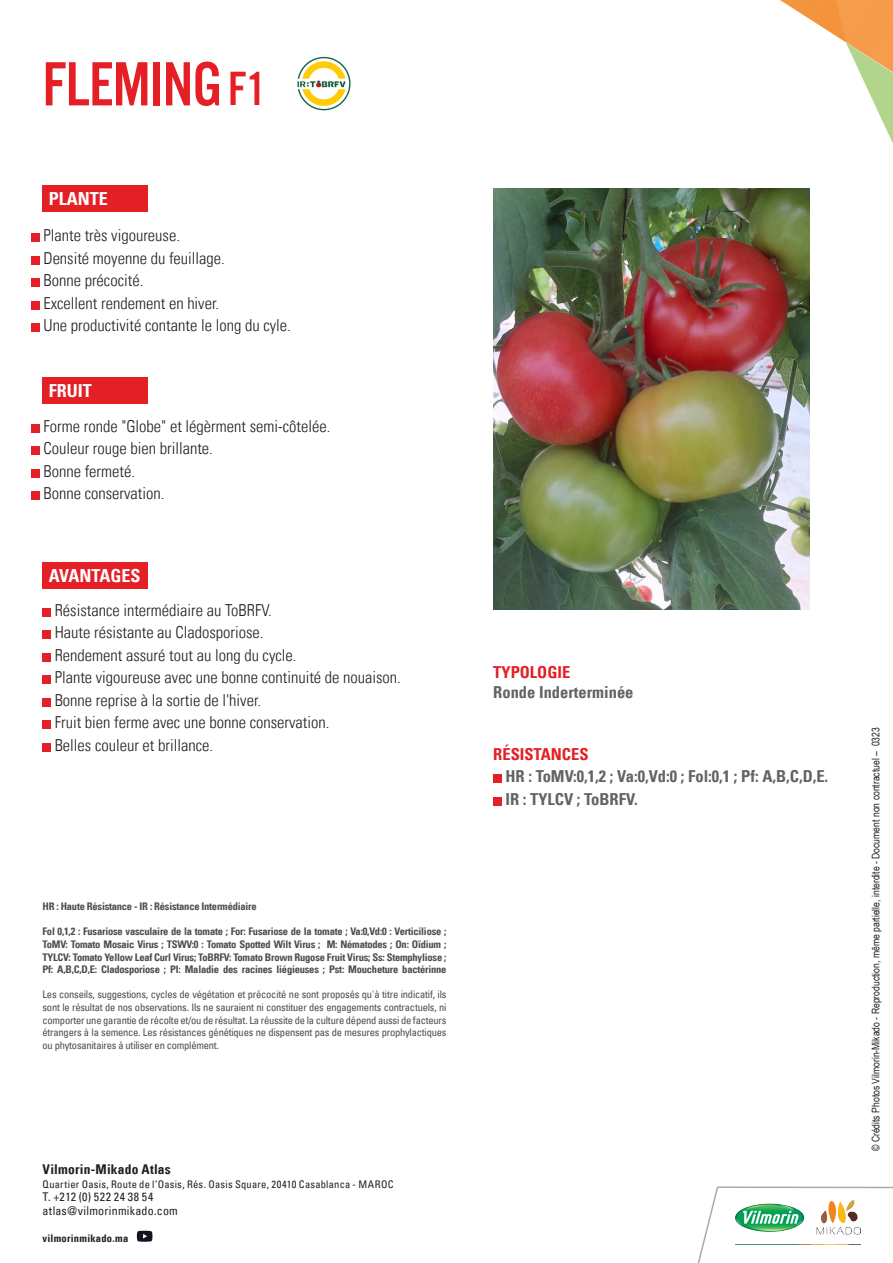
<style>
.page{position:relative;width:893px;height:1263px;background:#fff}
.page>*{position:absolute;margin:0;border:0;box-sizing:border-box;transform-origin:0 0}
.t1{font:64.8px "Alternate Got No 3 D";letter-spacing:-.01em;color:#e41f25}
.t2{font:18px "Univers Com 67 Bold Cond";color:#fff}
.t3{font:16.5px "Univers Com 47 Light Cond";color:#231f20}
.t4{font:16.5px "Univers Com 67 Bold Cond";color:#636366}
.t5{font:16.5px "Univers Com 67 Bold Cond";color:#e41f25}
.t6{font:13.5px "Univers Com 67 Bold Cond";letter-spacing:.015em;color:#231f20}
.t7{font:condensed 12px "Univers Com 57";letter-spacing:.02em;color:#231f20}
.t8{font:condensed 12px "Univers Com 57";letter-spacing:.05em;color:#231f20}
._01_Titre_couleurs{font:condensed 10.5px/12.6px "Univers Com 57";letter-spacing:-.02em;color:#4b4c4d;text-align:justify}
._01_Titre_couleurs-2{font:10.5px "Univers Com 67 Bold Cond";letter-spacing:-.02em;color:#4b4c4d}
.t9{font:10.5px "Arial Narrow";color:#231f20}
.t10{font:condensed 10.5px "Univers Com 57";letter-spacing:.025em;color:#231f20}
.t11{font:10.5px "Univers Com 67 Bold Cond";letter-spacing:.025em;color:#231f20}
.s1{font-size:49.5px}
</style>
<div class="page">
<svg style="left:780px;top:0;width:113px;height:310px"></svg>
<svg style="left:697px;top:1186px;width:196px;height:77px"></svg>
<img style="left:736px;top:1200px;width:124px;height:45px">
<img style="left:493px;top:188px;width:316px;height:421px">
<div style="left:43px;top:563px;width:105px;height:26px;background:#e41f25"></div>
<div style="left:43px;top:608px;width:8px;height:9px;background:#e41f25"></div>
<div style="left:43px;top:631px;width:8px;height:8px;background:#e41f25"></div>
<div style="left:43px;top:653px;width:8px;height:9px;background:#e41f25"></div>
<div style="left:43px;top:676px;width:8px;height:8px;background:#e41f25"></div>
<div style="left:43px;top:698px;width:8px;height:9px;background:#e41f25"></div>
<div style="left:43px;top:721px;width:8px;height:8px;background:#e41f25"></div>
<div style="left:43px;top:743px;width:8px;height:9px;background:#e41f25"></div>
<div style="left:493px;top:774px;width:9px;height:9px;background:#e41f25"></div>
<div style="left:493px;top:797px;width:9px;height:8px;background:#e41f25"></div>
<svg style="left:137px;top:1231px;width:15px;height:11px"></svg>
<img style="left:297px;top:56px;width:54px;height:55px">
<div style="left:43px;top:185px;width:105px;height:26px;background:#e41f25"></div>
<div style="left:31px;top:234px;width:9px;height:8px;background:#e41f25"></div>
<div style="left:31px;top:256px;width:9px;height:9px;background:#e41f25"></div>
<div style="left:31px;top:279px;width:9px;height:8px;background:#e41f25"></div>
<div style="left:31px;top:301px;width:9px;height:9px;background:#e41f25"></div>
<div style="left:31px;top:324px;width:9px;height:8px;background:#e41f25"></div>
<div style="left:43px;top:378px;width:105px;height:26px;background:#e41f25"></div>
<div style="left:31px;top:424px;width:9px;height:9px;background:#e41f25"></div>
<div style="left:31px;top:447px;width:9px;height:8px;background:#e41f25"></div>
<div style="left:31px;top:469px;width:9px;height:9px;background:#e41f25"></div>
<div style="left:31px;top:492px;width:9px;height:8px;background:#e41f25"></div>
<p class="t1" style="left:43px;top:50px;width:225px">FLEMING <span class="s1">F1</span></p>
<p class="t2" style="left:49px;top:187px;width:61px">PLANTE</p>
<p class="t3" style="left:43px;top:225px;width:138px">Plante très vigoureuse.</p>
<p class="t3" style="left:43px;top:248px;width:183px">Densité moyenne du feuillage.</p>
<p class="t3" style="left:43px;top:270px;width:101px">Bonne précocité.</p>
<p class="t3" style="left:43px;top:293px;width:177px">Excellent rendement en hiver.</p>
<p class="t3" style="left:43px;top:315px;width:249px">Une productivité contante le long du cyle.</p>
<p class="t2" style="left:49px;top:380px;width:45px">FRUIT</p>
<p class="t3" style="left:43px;top:416px;width:288px">Forme ronde "Globe" et légèrment semi-côtelée.</p>
<p class="t3" style="left:43px;top:438px;width:171px">Couleur rouge bien brillante.</p>
<p class="t3" style="left:43px;top:461px;width:93px">Bonne fermeté.</p>
<p class="t3" style="left:43px;top:483px;width:122px">Bonne conservation.</p>
<p class="t2" style="left:49px;top:565px;width:93px">AVANTAGES</p>
<p class="t3" style="left:55px;top:600px;width:219px">Résistance intermédiaire au ToBRFV.</p>
<p class="t3" style="left:55px;top:622px;width:210px">Haute résistante au Cladosporiose.</p>
<p class="t3" style="left:55px;top:645px;width:243px">Rendement assuré tout au long du cycle.</p>
<p class="t3" style="left:55px;top:667px;width:348px">Plante vigoureuse avec une bonne continuité de nouaison.</p>
<p class="t3" style="left:55px;top:690px;width:208px">Bonne reprise à la sortie de l'hiver.</p>
<p class="t3" style="left:55px;top:712px;width:276px">Fruit bien ferme avec une bonne conservation.</p>
<p class="t3" style="left:55px;top:735px;width:160px">Belles couleur et brillance.</p>
<p class="_01_Titre_couleurs-2" style="left:43px;top:900px;width:216px">HR : Haute Résistance - IR : Résistance Intermédiaire</p>
<p class="_01_Titre_couleurs-2" style="left:43px;top:925px;width:405px">Fol 0,1,2 : Fusariose vasculaire de la tomate ; For: Fusariose de la tomate ; Va:0,Vd:0 : Verticiliose ;</p>
<p class="_01_Titre_couleurs-2" style="left:43px;top:938px;width:405px">ToMV: Tomato Mosaic Virus ; TSWV:0 : Tomato Spotted Wilt Virus ; M: Nématodes ; On: Oïdium ;</p>
<p class="_01_Titre_couleurs-2" style="left:43px;top:950px;width:405px">TYLCV: Tomato Yellow Leaf Curl Virus; ToBRFV: Tomato Brown Rugose Fruit Virus; Ss: Stemphyliose ;</p>
<p class="_01_Titre_couleurs-2" style="left:43px;top:963px;width:405px">Pf: A,B,C,D,E: Cladosporiose ; PI: Maladie des racines liégieuses ; Pst: Moucheture bactérinne</p>
<p class="_01_Titre_couleurs" style="left:43px;top:988px;width:405px">Les conseils, suggestions, cycles de végétation et précocité ne sont proposés qu'à titre indicatif, ils sont le résultat de nos observations. Ils ne sauraient ni constituer des engagements contractuels, ni comporter une garantie de récolte et/ou de résultat. La réussite de la culture dépend aussi de facteurs étrangers à la semence. Les résistances génétiques ne dispensent pas de mesures prophylactiques ou phytosanitaires à utiliser en complément.</p>
<p class="t6" style="left:43px;top:1161px;width:130px">Vilmorin-Mikado Atlas</p>
<p class="t10" style="left:43px;top:1177px;width:353px">Quartier Oasis, Route de l’Oasis, Rés. Oasis Square, 20410 Casablanca - MAROC</p>
<p class="t8" style="left:43px;top:1189px;width:112px">T. +212 (0) 522 24 38 54</p>
<p class="t7" style="left:43px;top:1203px;width:137px">atlas@vilmorinmikado.com</p>
<p class="t11" style="left:43px;top:1231px;width:87px">vilmorinmikado.ma</p>
<p class="t5" style="left:493px;top:662px;width:79px">TYPOLOGIE</p>
<p class="t4" style="left:493px;top:682px;width:142px">Ronde Inderterminée</p>
<p class="t5" style="left:493px;top:743px;width:97px">RÉSISTANCES</p>
<p class="t4" style="left:505px;top:766px;width:324px">HR : ToMV:0,1,2 ; Va:0,Vd:0 ; Fol:0,1 ; Pf: A,B,C,D,E.</p>
<p class="t4" style="left:505px;top:788px;width:134px">IR : TYLCV ; ToBRFV.</p>
<p class="t9" style="left:868px;top:1151px;width:425px;rotate:-90deg">© Crédits Photos Vilmorin-Mikado - Reproduction, même partielle, interdite - Document non contractuel – 0323</p>
</div>
